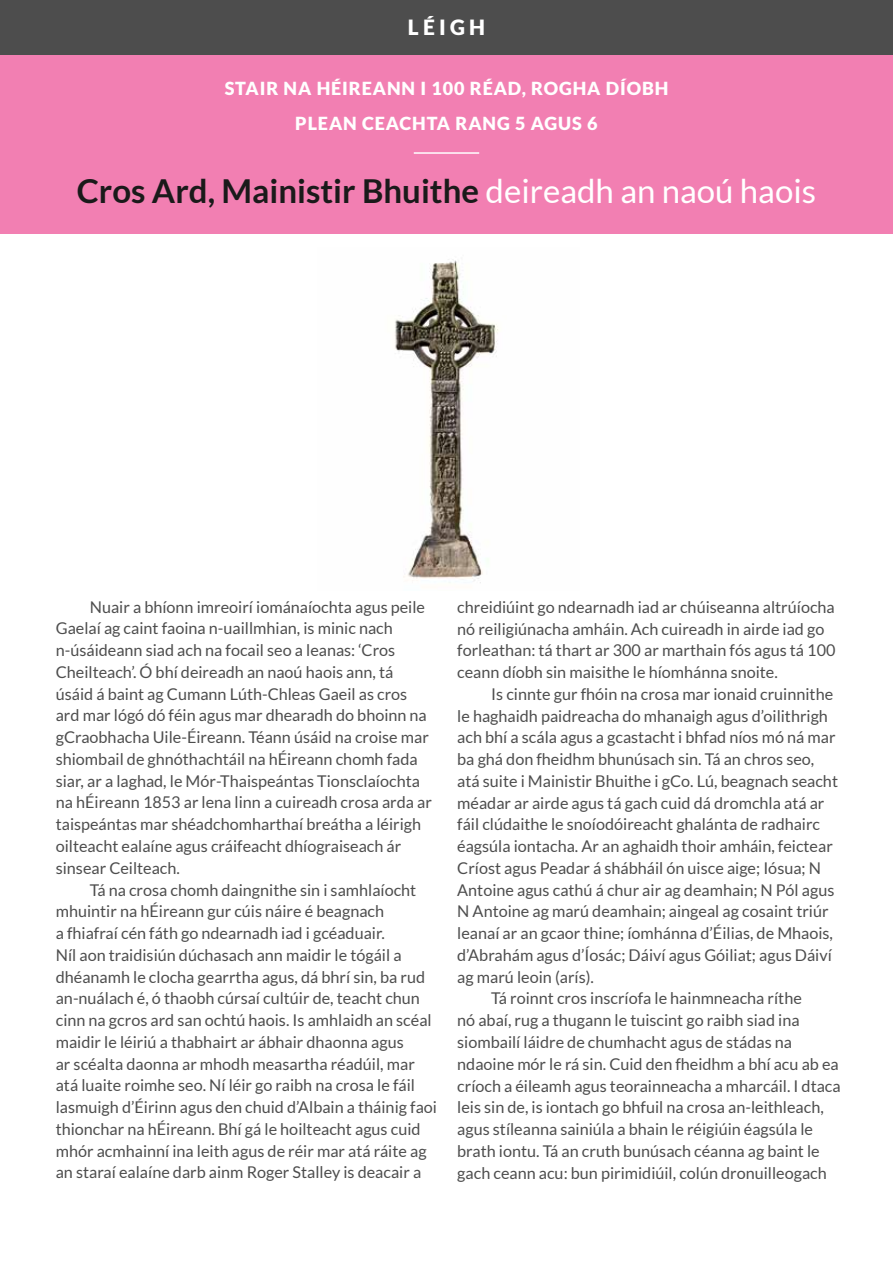
<style>
.page{position:relative;width:893px;height:1263px;background:#fff}
.page>*{position:absolute;margin:0;border:0;box-sizing:border-box;transform-origin:0 0}
.t1{font:700 33px "Lato";color:#1a1a1a}
.t2{font:900 21px "Lato";letter-spacing:.2em;color:#fff}
.t3{font:900 18px "Lato";letter-spacing:.05em;color:#fff}
.t4{font:16.2px/21.8px "Lato";color:#4d4d4d}
.s1{font-weight:400;color:#fff}
</style>
<div class="page">
<img style="left:394px;top:259px;width:105px;height:324px">
<div style="left:0;top:44px;width:893px;height:190px;background:#f27fb2"></div>
<div style="left:0;top:0;width:893px;height:54px;background:#4d4d4d"></div>
<hr style="left:414px;top:152px;width:65px;height:2px;background:#fff">
<p class="t2" style="left:408px;top:15px;width:79px">LÉIGH</p>
<p class="t3" style="left:225px;top:78px;width:443px">STAIR NA HÉIREANN I 100 RÉAD, ROGHA DÍOBH</p>
<p class="t3" style="left:295px;top:113px;width:304px">PLEAN CEACHTA RANG 5 AGUS 6</p>
<h1 class="t1" style="left:77px;top:172px;width:741px">Cros Ard, Mainistir Bhuithe <span class="s1">deireadh an naoú haois</span></h1>
<p class="t4" style="left:56px;top:596px;width:378px;text-indent:34px">Nuair a bhíonn imreoirí iománaíochta agus peile Gaelaí ag caint faoina n-uaillmhian, is minic nach n-úsáideann siad ach na focail seo a leanas: ‘Cros Cheilteach’. Ó bhí deireadh an naoú haois ann, tá úsáid á baint ag Cumann Lúth-Chleas Gaeil as cros ard mar lógó dó féin agus mar dhearadh do bhoinn na gCraobhacha Uile-Éireann. Téann úsáid na croise mar shiombail de ghnóthachtáil na hÉireann chomh fada siar, ar a laghad, le Mór-Thaispeántas Tionsclaíochta na hÉireann 1853 ar lena linn a cuireadh crosa arda ar taispeántas mar shéadchomharthaí breátha a léirigh oilteacht ealaíne agus cráifeacht dhíograiseach ár sinsear Ceilteach.</p>
<p class="t4" style="left:56px;top:879px;width:383px;text-indent:34px">Tá na crosa chomh daingnithe sin i samhlaíocht mhuintir na hÉireann gur cúis náire é beagnach<br>a fhiafraí cén fáth go ndearnadh iad i gcéaduair.<br>Níl aon traidisiún dúchasach ann maidir le tógáil a dhéanamh le clocha gearrtha agus, dá bhrí sin, ba rud an-nuálach é, ó thaobh cúrsaí cultúir de, teacht chun cinn na gcros ard san ochtú haois. Is amhlaidh an scéal maidir le léiriú a thabhairt ar ábhair dhaonna agus<br>ar scéalta daonna ar mhodh measartha réadúil, mar atá luaite roimhe seo. Ní léir go raibh na crosa le fáil lasmuigh d’Éirinn agus den chuid d’Albain a tháinig faoi thionchar na hÉireann. Bhí gá le hoilteacht agus cuid mhór acmhainní ina leith agus de réir mar atá ráite ag an staraí ealaíne darb ainm Roger Stalley is deacair a</p>
<p class="t4" style="left:457px;top:596px;width:380px">chreidiúint go ndearnadh iad ar chúiseanna altrúíocha nó reiligiúnacha amháin. Ach cuireadh in airde iad go forleathan: tá thart ar 300 ar marthain fós agus tá 100 ceann díobh sin maisithe le híomhánna snoite.</p>
<p class="t4" style="left:491px;top:683px;width:343px">Is cinnte gur fhóin na crosa mar ionaid cruinnithe</p>
<p class="t4" style="left:457px;top:705px;width:372px">le haghaidh paidreacha do mhanaigh agus d’oilithrigh</p>
<p class="t4" style="left:457px;top:726px;width:380px">ach bhí a scála agus a gcastacht i bhfad níos mó ná mar</p>
<p class="t4" style="left:457px;top:748px;width:359px">ba ghá don fheidhm bhunúsach sin. Tá an chros seo,</p>
<p class="t4" style="left:457px;top:770px;width:382px">atá suite i Mainistir Bhuithe i gCo. Lú, beagnach seacht</p>
<p class="t4" style="left:457px;top:792px;width:369px">méadar ar airde agus tá gach cuid dá dromchla atá ar</p>
<p class="t4" style="left:457px;top:813px;width:364px">fáil clúdaithe le snoíodóireacht ghalánta de radhairc</p>
<p class="t4" style="left:457px;top:835px;width:377px">éagsúla iontacha. Ar an aghaidh thoir amháin, feictear</p>
<p class="t4" style="left:457px;top:857px;width:365px">Críost agus Peadar á shábháil ón uisce aige; Iósua; N</p>
<p class="t4" style="left:457px;top:879px;width:379px">Antoine agus cathú á chur air ag deamhain; N Pól agus</p>
<p class="t4" style="left:457px;top:900px;width:373px">N Antoine ag marú deamhain; aingeal ag cosaint triúr</p>
<p class="t4" style="left:457px;top:922px;width:377px">leanaí ar an gcaor thine; íomhánna d’Éilias, de Mhaois,</p>
<p class="t4" style="left:457px;top:944px;width:376px">d’Abrahám agus d’Íosác; Dáiví agus Góiliat; agus Dáiví</p>
<p class="t4" style="left:457px;top:966px;width:138px">ag marú leoin (arís).</p>
<p class="t4" style="left:491px;top:988px;width:312px">Tá roinnt cros inscríofa le hainmneacha ríthe</p>
<p class="t4" style="left:457px;top:1009px;width:344px">nó abaí, rug a thugann le tuiscint go raibh siad ina</p>
<p class="t4" style="left:457px;top:1031px;width:336px">siombailí láidre de chumhacht agus de stádas na</p>
<p class="t4" style="left:457px;top:1053px;width:383px">ndaoine mór le rá sin. Cuid den fheidhm a bhí acu ab ea</p>
<p class="t4" style="left:457px;top:1075px;width:385px">críoch a éileamh agus teorainneacha a mharcáil. I dtaca</p>
<p class="t4" style="left:457px;top:1096px;width:368px">leis sin de, is iontach go bhfuil na crosa an-leithleach,</p>
<p class="t4" style="left:457px;top:1118px;width:357px">agus stíleanna sainiúla a bhain le réigiúin éagsúla le</p>
<p class="t4" style="left:457px;top:1140px;width:364px">brath iontu. Tá an cruth bunúsach céanna ag baint le</p>
<p class="t4" style="left:457px;top:1162px;width:371px">gach ceann acu: bun pirimidiúil, colún dronuilleogach</p>
</div>
